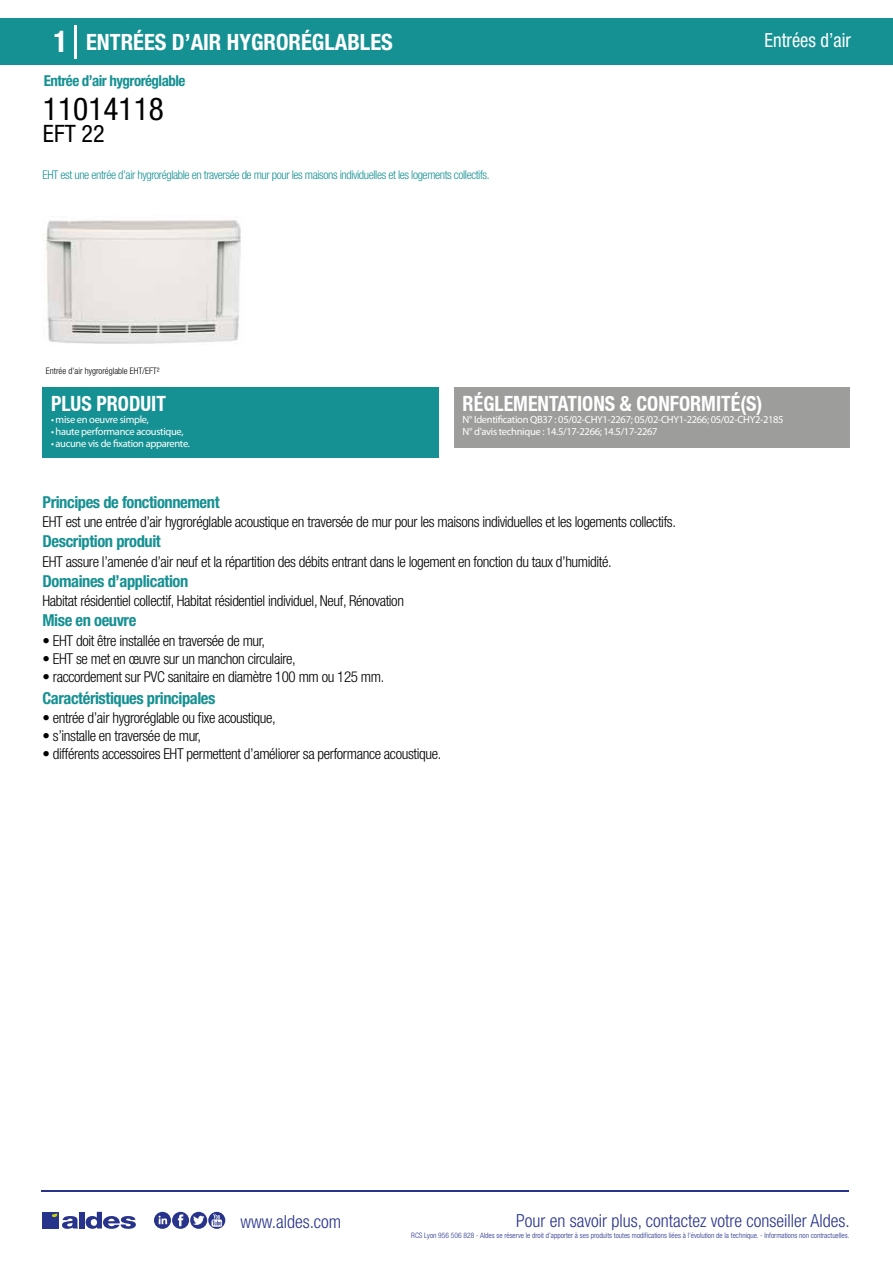
<style>
.page{position:relative;width:893px;height:1263px;background:#fff}
.page>*{position:absolute;margin:0;border:0;box-sizing:border-box;transform-origin:0 0}
.t1{font:condensed 31.5px "Helvetica Neue LT Std";color:#000}
.t2{font:condensed 24px "Helvetica Neue LT Std";color:#000}
.t3{font:700 condensed 22.5px "Helvetica Neue LT Std";color:#fff}
.t4{font:700 condensed 21px "Helvetica Neue";color:#fff;scale:.95 1}
.t5{font:condensed 19.5px "Helvetica Neue LT Std";color:#fff;scale:.95 1}
.t6{font:300 condensed 18px "Helvetica Neue";color:#28348b}
.t7{font:700 condensed 16.5px "Helvetica Neue LT Std";letter-spacing:-.025em;color:#169193}
.t8{font:300 condensed 15px "Helvetica Neue LT Std";letter-spacing:-.025em;color:#000}
.t9{font:700 condensed 15px "Helvetica Neue LT Std";letter-spacing:-.035em;color:#169193}
.t10{font:300 condensed 12px "Helvetica Neue LT Std";letter-spacing:-.035em;color:#169193}
.t11{font:10.5px/12px "Myriad Pro";letter-spacing:-.03em;color:#fff}
.t12{font:300 condensed 9px "Helvetica Neue";color:#000}
.t13{font:300 condensed 7.5px "Helvetica Neue";color:#28348b}
.s1{font-size:30px}
</style>
<div class="page">
<div style="left:0;top:18px;width:893px;height:46px;background:#169193"></div>
<div style="left:454px;top:387px;width:396px;height:61px;background:#9d9d9c"></div>
<div style="left:43px;top:387px;width:396px;height:70px;background:#169193"></div>
<hr style="left:74px;top:25px;width:2px;height:33px;background:#fff">
<img style="left:45px;top:220px;width:196px;height:124px">
<hr style="left:41px;top:1190px;width:808px;height:1px;background:#28348b">
<svg style="left:154px;top:1212px;width:71px;height:17px"></svg>
<div style="left:42px;top:1212px;width:17px;height:16px;background:#28348b"></div>
<div style="left:79px;top:1212px;width:5px;height:16px;background:#28348b"></div>
<svg style="left:86px;top:1212px;width:50px;height:17px"></svg>
<svg style="left:52px;top:1213px;width:26px;height:16px"></svg>
<h3 class="t3" style="left:54px;top:28px;width:341px"><span class="s1">1</span> ENTRÉES D’AIR HYGRORÉGLABLES</h3>
<h3 class="t5" style="left:765px;top:29px;width:92px">Entrées d’air</h3>
<p class="t9" style="left:44px;top:71px;width:143px">Entrée d’air hygroréglable</p>
<h1 class="t1" style="left:43px;top:91px;width:122px">11014118</h1>
<h2 class="t2" style="left:43px;top:120px;width:63px">EFT 22</h2>
<p class="t10" style="left:43px;top:167px;width:449px">EHT est une entrée d’air hygroréglable en traversée de mur pour les maisons individuelles et les logements collectifs.</p>
<p class="t12" style="left:46px;top:365px;width:115px">Entrée d’air hygroréglable EHT/EFT²</p>
<h3 class="t4" style="left:51px;top:391px;width:122px">PLUS PRODUIT</h3>
<p class="t11" style="left:51px;top:413px;width:99px">• mise en oeuvre simple,</p>
<p class="t11" style="left:51px;top:425px;width:134px">• haute performance acoustique,</p>
<p class="t11" style="left:51px;top:437px;width:141px">• aucune vis de fixation apparente.</p>
<h3 class="t4" style="left:463px;top:391px;width:317px">RÉGLEMENTATIONS &amp; CONFORMITÉ(S)</h3>
<p class="t11" style="left:463px;top:413px;width:322px">N° Identification QB37 : 05/02-CHY1-2267; 05/02-CHY1-2266; 05/02-CHY2-2185<br>N° d’avis technique : 14.5/17-2266; 14.5/17-2267</p>
<p class="t7" style="left:43px;top:492px;width:179px">Principes de fonctionnement</p>
<p class="t7" style="left:43px;top:531px;width:120px">Description produit</p>
<p class="t7" style="left:43px;top:571px;width:147px">Domaines d’application</p>
<p class="t7" style="left:43px;top:610px;width:95px">Mise en oeuvre</p>
<p class="t8" style="left:43px;top:513px;width:635px">EHT est une entrée d’air hygroréglable acoustique en traversée de mur pour les maisons individuelles et les logements collectifs.</p>
<p class="t8" style="left:43px;top:553px;width:571px">EHT assure l’amenée d’air neuf et la répartition des débits entrant dans le logement en fonction du taux d’humidité.</p>
<p class="t8" style="left:43px;top:592px;width:363px">Habitat résidentiel collectif, Habitat résidentiel individuel, Neuf, Rénovation</p>
<p class="t8" style="left:43px;top:632px;width:224px">• EHT doit être installée en traversée de mur,</p>
<p class="t8" style="left:43px;top:650px;width:255px">• EHT se met en œuvre sur un manchon circulaire,</p>
<p class="t8" style="left:43px;top:668px;width:343px">• raccordement sur PVC sanitaire en diamètre 100 mm ou 125 mm.</p>
<p class="t7" style="left:43px;top:688px;width:174px">Caractéristiques principales</p>
<p class="t8" style="left:43px;top:709px;width:235px">• entrée d’air hygroréglable ou fixe acoustique,</p>
<p class="t8" style="left:43px;top:727px;width:160px">• s’installe en traversée de mur,</p>
<p class="t8" style="left:43px;top:745px;width:400px">• différents accessoires EHT permettent d’améliorer sa performance acoustique.</p>
<p class="t6" style="left:240px;top:1211px;width:102px">www.aldes.com</p>
<p class="t6" style="left:516px;top:1211px;width:335px">Pour en savoir plus, contactez votre conseiller Aldes.</p>
<p class="t13" style="left:411px;top:1230px;width:440px">RCS Lyon 956 506 828 - Aldes se réserve le droit d’apporter à ses produits toutes modifications liées à l’évolution de la technique. - Informations non contractuelles.</p>
</div>
